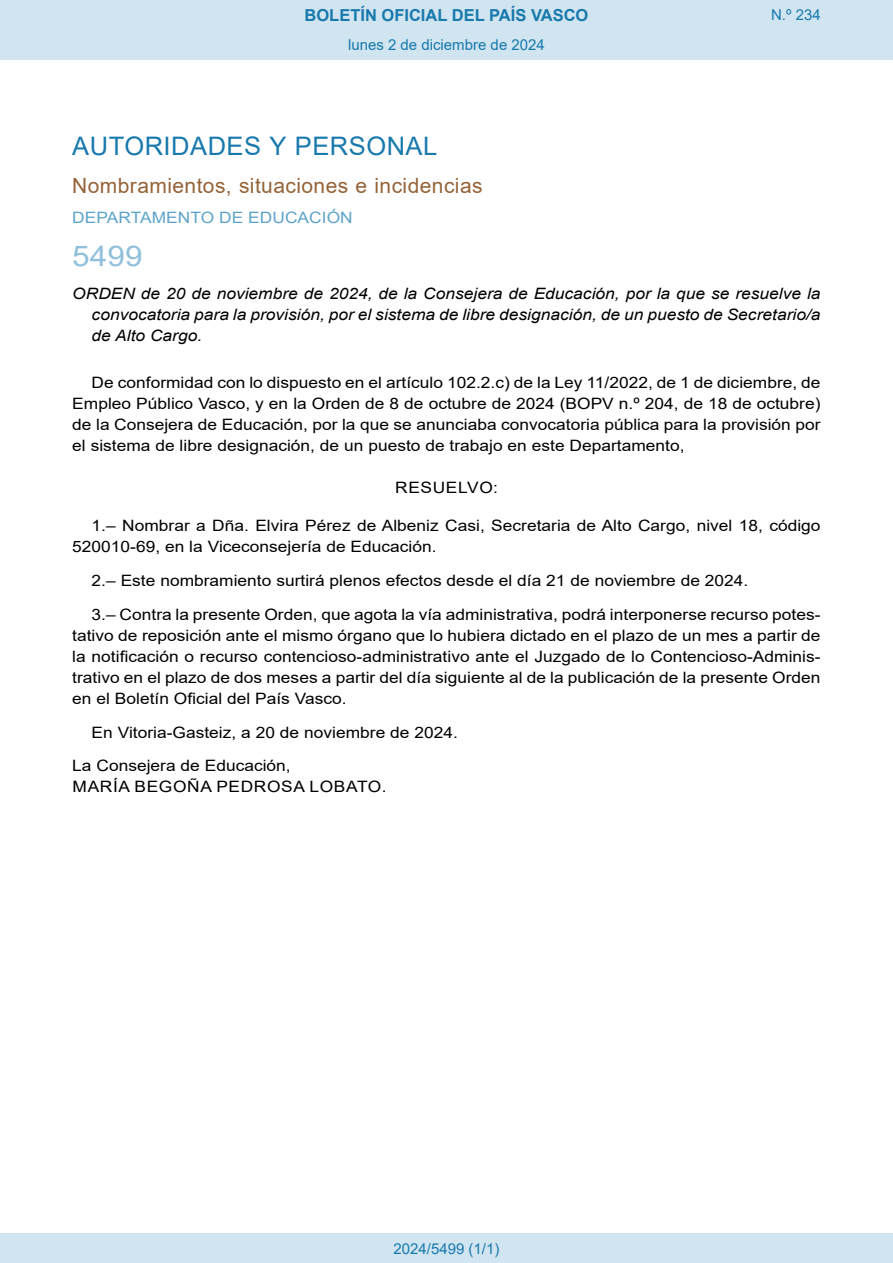
<style>
.page{position:relative;width:893px;height:1263px;background:#fff}
.page>*{position:absolute;margin:0;border:0;box-sizing:border-box;transform-origin:0 0}
.BOPVOrden{font:28.5px "Arial";color:#90c0db;scale:1.11 1}
.BOPVSeccion{font:25.5px "Arial";letter-spacing:.02em;color:#1879ad}
.BOPVSubseccion{font:21px "Arial";letter-spacing:.02em;color:#956338}
.t1{font:700 16.5px "Arial";color:#1879ad}
.BOPVDetalle{font:15.6px/21px "Arial";color:#000;text-align:justify;scale:1.11 1}
.BOPVTitulo{font:italic 15.6px/21px "Arial";color:#000;text-align:justify;scale:1.11 1}
.BOPVFirmaLugFec{font:15.6px "Arial";color:#000;scale:1.11 1}
.BOPVFirmaNombre{font:15.6px "Arial";letter-spacing:.035em;color:#000;scale:1.11 1}
.BOPVOrganismo{font:15.6px "Arial";letter-spacing:.005em;color:#5ea4ca;scale:1.11 1}
.BOPVFirmaPuesto{font:15.6px "Arial";color:#000;scale:1.11 1}
.BOPVClave{font:15.6px "Arial";letter-spacing:.035em;color:#000;scale:1.11 1}
.Paginacion_Centro{font:15px "Arial";color:#1879ad}
</style>
<div class="page">
<div style="left:0;top:0;width:893px;height:60px;background:#d0e5f0"></div>
<div style="left:0;top:1233px;width:893px;height:30px;background:#d0e5f0"></div>
<p class="t1" style="left:305px;top:3px;width:285px">BOLETÍN OFICIAL DEL PAÍS VASCO</p>
<p class="Paginacion_Centro" style="left:348px;top:35px;width:198px">lunes 2 de diciembre de 2024</p>
<p class="Paginacion_Centro" style="left:771px;top:5px;width:51px">N.º 234</p>
<p class="BOPVSeccion" style="left:72px;top:128px;width:366px">AUTORIDADES Y PERSONAL</p>
<p class="BOPVSubseccion" style="left:72px;top:171px;width:412px">Nombramientos, situaciones e incidencias</p>
<p class="BOPVOrganismo" style="left:72px;top:207px;width:254px">DEPARTAMENTO DE EDUCACIÓN</p>
<p class="BOPVOrden" style="left:72px;top:236px;width:65px">5499</p>
<p class="BOPVTitulo" style="left:92px;top:284px;width:658px;text-indent:-19px">ORDEN de 20 de noviembre de 2024, de la Consejera de Educación, por la que se resuelve la convocatoria para la provisión, por el sistema de libre designación, de un puesto de Secretario/a de Alto Cargo.</p>
<p class="BOPVDetalle" style="left:72px;top:372px;width:676px;text-indent:19px">De conformidad con lo dispuesto en el artículo 102.2.c) de la Ley 11/2022, de 1 de diciembre, de Empleo Público Vasco, y en la Orden de 8 de octubre de 2024 (BOPV n.º 204, de 18 de octubre) de la Consejera de Educación, por la que se anunciaba convocatoria pública para la provisión por el sistema de libre designación, de un puesto de trabajo en este Departamento,</p>
<p class="BOPVClave" style="left:395px;top:477px;width:94px">RESUELVO:</p>
<p class="BOPVDetalle" style="left:72px;top:515px;width:676px;text-indent:19px">1.– Nombrar a Dña. Elvira Pérez de Albeniz Casi, Secretaria de Alto Cargo, nivel 18, código<br>520010-69, en la Viceconsejería de Educación.</p>
<p class="BOPVDetalle" style="left:92px;top:570px;width:593px">2.– Este nombramiento surtirá plenos efectos desde el día 21 de noviembre de 2024.</p>
<p class="BOPVDetalle" style="left:72px;top:604px;width:676px;text-indent:19px">3.– Contra la presente Orden, que agota la vía administrativa, podrá interponerse recurso potes&shy;tativo de reposición ante el mismo órgano que lo hubiera dictado en el plazo de un mes a partir de la notificación o recurso contencioso-administrativo ante el Juzgado de lo Contencioso-Adminis&shy;trativo en el plazo de dos meses a partir del día siguiente al de la publicación de la presente Orden en el Boletín Oficial del País Vasco.</p>
<p class="BOPVFirmaLugFec" style="left:92px;top:721px;width:331px">En Vitoria-Gasteiz, a 20 de noviembre de 2024.</p>
<p class="BOPVFirmaPuesto" style="left:72px;top:755px;width:198px">La Consejera de Educación,</p>
<p class="BOPVFirmaNombre" style="left:73px;top:776px;width:284px">MARÍA BEGOÑA PEDROSA LOBATO.</p>
<p class="Paginacion_Centro" style="left:393px;top:1238px;width:107px">2024/5499 (1/1)</p>
</div>
